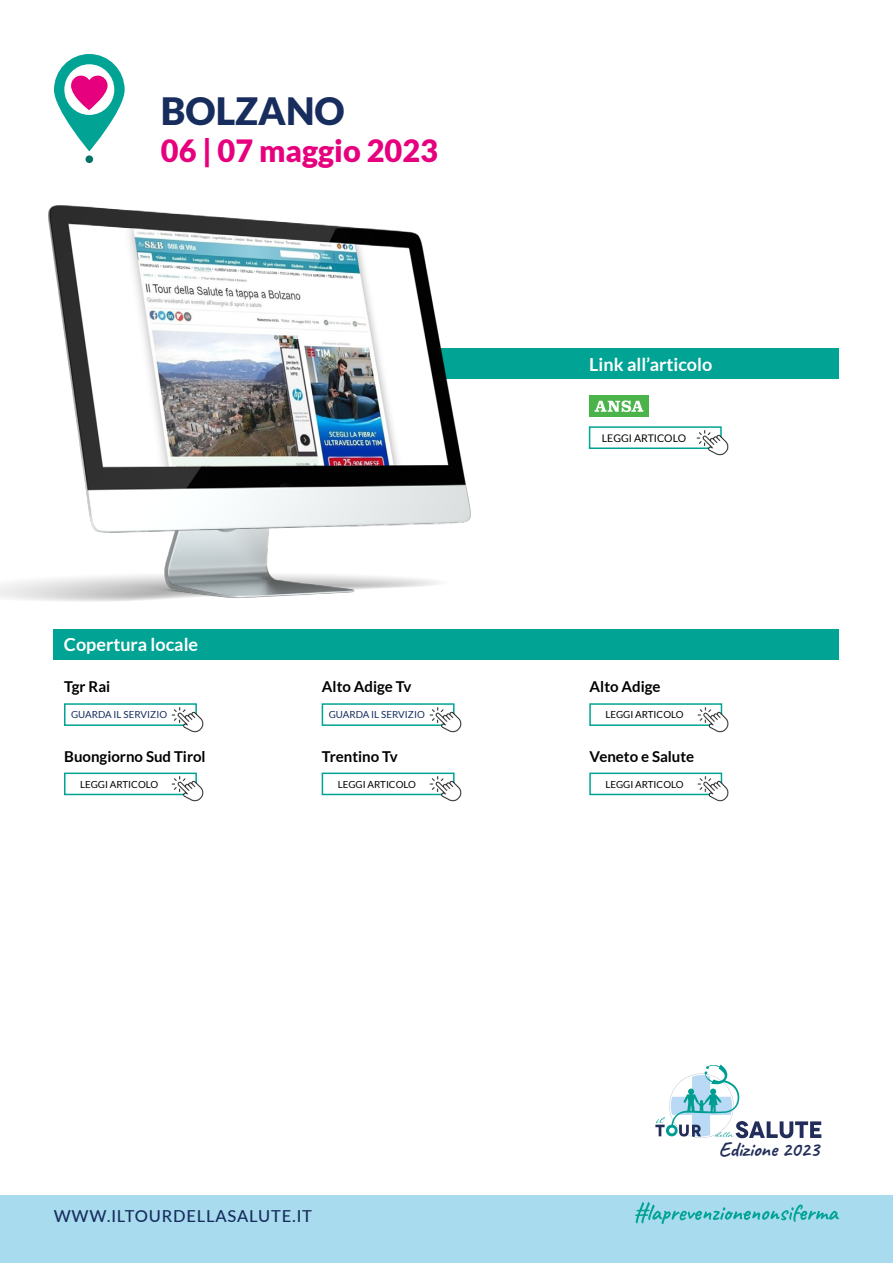
<style>
.page{position:relative;width:893px;height:1263px;background:#fff}
.page>*{position:absolute;margin:0;border:0;box-sizing:border-box;transform-origin:0 0}
.t1{font:900 37.65px "Lato";color:#172d5e}
.t2{font:900 30.75px "Lato";color:#e6007d}
.t3{font:20.7px "Caveat";color:#222d59}
.t4{font:700 18px "Lato";color:#fff}
.t5{font:500 16.5px "Lato";letter-spacing:.05em;color:#172d5e}
.t6{font:700 15px "Lato";color:#000}
.t7{font:10.5px "Lato";color:#000}
.t8{font:9.75px "Lato";color:#000}
.t9{font:9.75px "Lato";color:#172d5e}
</style>
<div class="page">
<svg style="left:655px;top:1064px;width:167px;height:75px"></svg>
<div style="left:0;top:1195px;width:893px;height:68px;background:#a8dbed"></div>
<svg style="left:635px;top:1202px;width:204px;height:22px"></svg>
<div style="left:86px;top:155px;width:7px;height:8px;background:#057366;border-radius:50%"></div>
<svg style="left:54px;top:54px;width:71px;height:97px"></svg>
<div style="left:282px;top:349px;width:556px;height:30px;background:#00a394"></div>
<img style="left:0;top:205px;width:544px;height:433px">
<div style="left:54px;top:629px;width:785px;height:30px;background:#00a394"></div>
<div style="left:589px;top:426px;width:133px;height:23px;border:2px solid #00a394"></div>
<div style="left:589px;top:396px;width:59px;height:21px;background:#4ab34a"></div>
<svg style="left:594px;top:400px;width:49px;height:12px"></svg>
<img style="left:694px;top:426px;width:35px;height:30px">
<div style="left:64px;top:703px;width:133px;height:23px;border:2px solid #00a394"></div>
<img style="left:170px;top:703px;width:34px;height:30px">
<div style="left:64px;top:772px;width:133px;height:23px;border:2px solid #00a394"></div>
<img style="left:170px;top:772px;width:34px;height:30px">
<div style="left:322px;top:703px;width:133px;height:23px;border:2px solid #00a394"></div>
<img style="left:427px;top:703px;width:35px;height:30px">
<div style="left:322px;top:772px;width:133px;height:23px;border:2px solid #00a394"></div>
<img style="left:427px;top:772px;width:35px;height:30px">
<div style="left:589px;top:703px;width:133px;height:23px;border:2px solid #00a394"></div>
<img style="left:695px;top:703px;width:34px;height:30px">
<div style="left:589px;top:772px;width:133px;height:23px;border:2px solid #00a394"></div>
<img style="left:695px;top:772px;width:34px;height:30px">
<h1 class="t1" style="left:161px;top:89px;width:185px">BOLZANO</h1>
<h2 class="t2" style="left:161px;top:133px;width:279px">06 | 07 maggio 2023</h2>
<p class="t4" style="left:589px;top:354px;width:124px">Link all’articolo</p>
<p class="t7" style="left:602px;top:432px;width:86px">LEGGI ARTICOLO</p>
<p class="t4" style="left:64px;top:634px;width:136px">Copertura locale</p>
<p class="t6" style="left:64px;top:678px;width:48px">Tgr Rai</p>
<p class="t6" style="left:322px;top:678px;width:91px">Alto Adige Tv</p>
<p class="t6" style="left:590px;top:678px;width:72px">Alto Adige</p>
<p class="t9" style="left:71px;top:709px;width:98px">GUARDA IL SERVIZIO</p>
<p class="t9" style="left:329px;top:709px;width:98px">GUARDA IL SERVIZIO</p>
<p class="t8" style="left:605px;top:709px;width:80px">LEGGI ARTICOLO</p>
<p class="t6" style="left:64px;top:747px;width:143px">Buongiorno Sud Tirol</p>
<p class="t6" style="left:322px;top:747px;width:77px">Trentino Tv</p>
<p class="t6" style="left:590px;top:747px;width:106px">Veneto e Salute</p>
<p class="t8" style="left:80px;top:778px;width:80px">LEGGI ARTICOLO</p>
<p class="t8" style="left:338px;top:778px;width:80px">LEGGI ARTICOLO</p>
<p class="t8" style="left:605px;top:778px;width:80px">LEGGI ARTICOLO</p>
<h3 class="t3" style="left:719px;top:1136px;width:102px">Edizione 2023</h3>
<p class="t5" style="left:54px;top:1204px;width:260px">WWW.ILTOURDELLASALUTE.IT</p>
</div>
